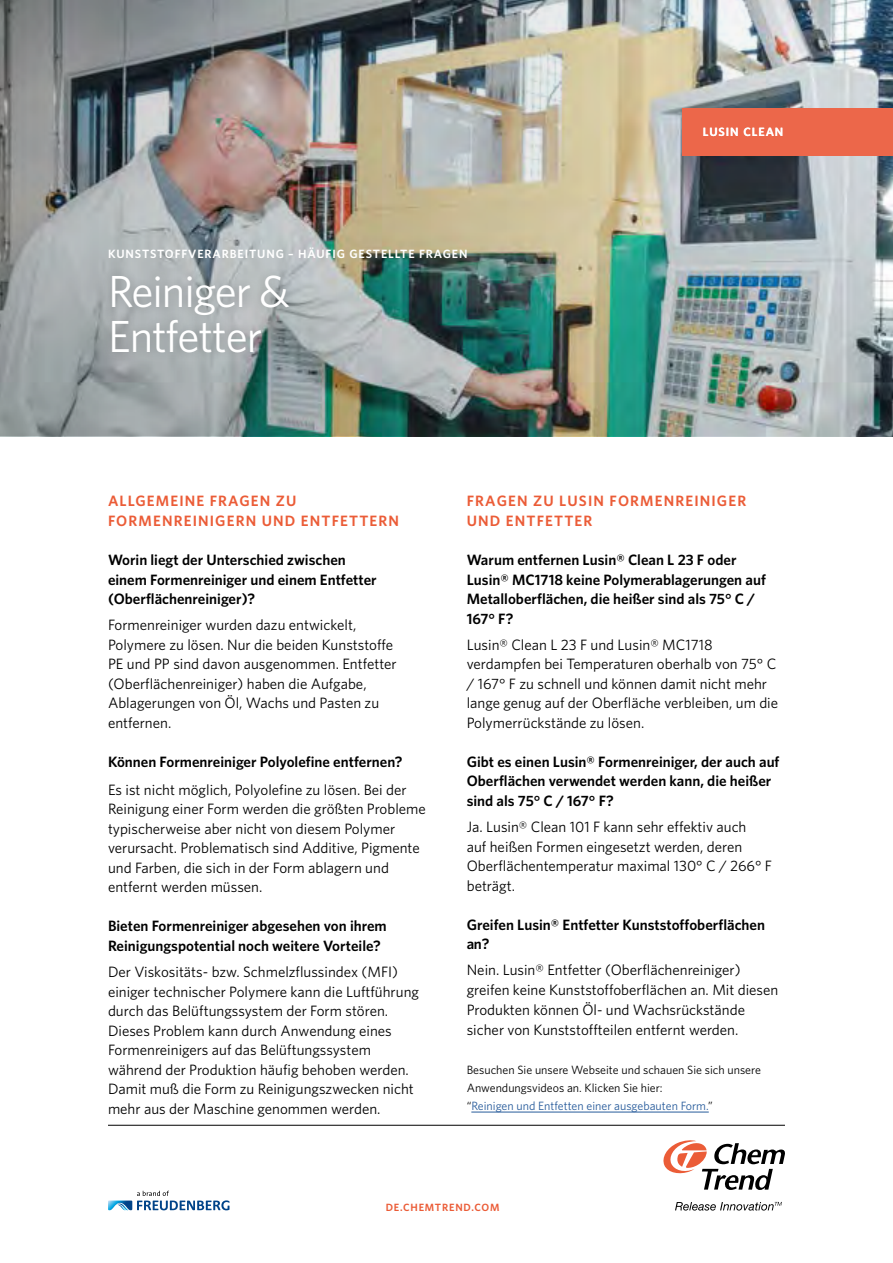
<style>
.page{position:relative;width:893px;height:1263px;background:#fff}
.page>*{position:absolute;margin:0;border:0;box-sizing:border-box;transform-origin:0 0}
.t1{font:45px/45px "Whitney";letter-spacing:-.025em;color:#fff}
.t2{font:15px/19.5px "Whitney";color:#000}
.t3{font:600 15px/19.5px "Whitney";color:#000}
.t4{font:600 15px/19.5px "Whitney";letter-spacing:.075em;color:#eb5c37}
.t5{font:12px/18px "Whitney";color:#000}
.t6{font:600 12px "Whitney";letter-spacing:.075em;color:#fff}
.t7{font:600 10.5px "Whitney";letter-spacing:.075em;color:#eb5c37}
.s1{color:#275b9b}
</style>
<div class="page">
<img style="left:0;top:0;width:893px;height:436px">
<svg style="left:108px;top:1191px;width:122px;height:19px"></svg>
<svg style="left:675px;top:1202px;width:107px;height:8px"></svg>
<svg style="left:663px;top:1140px;width:122px;height:50px"></svg>
<hr style="left:108px;top:1125px;width:677px;height:1px;background:#000">
<hr style="left:471px;top:1112px;width:238px;height:1px;background:#275b9b">
<div style="left:103px;top:267px;width:195px;height:94px;background:#000;opacity:.2"></div>
<div style="left:682px;top:109px;width:211px;height:47px;background:#ec674a"></div>
<p class="t6" style="left:108px;top:246px;width:361px">KUNSTSTOFFVERARBEITUNG – HÄUFIG GESTELLTE FRAGEN</p>
<h1 class="t1" style="left:108px;top:268px;width:183px">Reiniger &amp;<br>Entfetter</h1>
<p class="t6" style="left:703px;top:124px;width:82px">LUSIN CLEAN</p>
<p class="t4" style="left:108px;top:491px;width:293px">ALLGEMEINE FRAGEN ZU<br>FORMENREINIGERN UND ENTFETTERN</p>
<p class="t3" style="left:108px;top:550px;width:270px">Worin liegt der Unterschied zwischen einem Formenreiniger und einem Entfetter (Oberflächenreiniger)?</p>
<p class="t2" style="left:108px;top:615px;width:290px">Formenreiniger wurden dazu entwickelt, Polymere zu lösen. Nur die beiden Kunststoffe PE und PP sind davon ausgenommen. Entfetter (Oberflächenreiniger) haben die Aufgabe, Ablagerungen von Öl, Wachs und Pasten zu entfernen.</p>
<p class="t3" style="left:108px;top:751px;width:296px">Können Formenreiniger Polyolefine entfernen?</p>
<p class="t2" style="left:108px;top:779px;width:319px">Es ist nicht möglich, Polyolefine zu lösen. Bei der Reinigung einer Form werden die größten Probleme typischerweise aber nicht von diesem Polymer verursacht. Problematisch sind Additive, Pigmente und Farben, die sich in der Form ablagern und entfernt werden müssen.</p>
<p class="t3" style="left:108px;top:916px;width:280px">Bieten Formenreiniger abgesehen von ihrem<br>Reinigungspotential noch weitere Vorteile?</p>
<p class="t2" style="left:108px;top:962px;width:313px">Der Viskositäts- bzw. Schmelzflussindex (MFI) einiger technischer Polymere kann die Luftführung durch das Belüftungssystem der Form stören.<br>Dieses Problem kann durch Anwendung eines Formenreinigers auf das Belüftungssystem während der Produktion häufig behoben werden.<br>Damit muß die Form zu Reinigungszwecken nicht mehr aus der Maschine genommen werden.</p>
<p class="t4" style="left:467px;top:491px;width:281px">FRAGEN ZU LUSIN FORMENREINIGER<br>UND ENTFETTER</p>
<p class="t3" style="left:467px;top:550px;width:301px">Warum entfernen Lusin® Clean L 23 F oder Lusin® MC1718 keine Polymerablagerungen auf Metalloberflächen, die heißer sind als 75° C / 167° F?</p>
<p class="t2" style="left:467px;top:634px;width:313px">Lusin® Clean L 23 F und Lusin® MC1718 verdampfen bei Temperaturen oberhalb von 75° C / 167° F zu schnell und können damit nicht mehr lange genug auf der Oberfläche verbleiben, um die Polymerrückstände zu lösen.</p>
<p class="t3" style="left:467px;top:751px;width:314px">Gibt es einen Lusin® Formenreiniger, der auch auf<br>Oberflächen verwendet werden kann, die heißer sind als 75° C / 167° F?</p>
<p class="t2" style="left:467px;top:817px;width:307px">Ja. Lusin® Clean 101 F kann sehr effektiv auch<br>auf heißen Formen eingesetzt werden, deren Oberflächentemperatur maximal 130° C / 266° F beträgt.</p>
<p class="t3" style="left:467px;top:914px;width:300px">Greifen Lusin® Entfetter Kunststoffoberflächen an?</p>
<p class="t2" style="left:467px;top:960px;width:313px;line-height:20px">Nein. Lusin® Entfetter (Oberflächenreiniger) greifen keine Kunststoffoberflächen an. Mit diesen Produkten können Öl- und Wachsrückstände sicher von Kunststoffteilen entfernt werden.</p>
<p class="t5" style="left:467px;top:1061px;width:296px">Besuchen Sie unsere Webseite und schauen Sie sich unsere<br>Anwendungsvideos an. Klicken Sie hier:<br>“<span class="s1">Reinigen und Entfetten einer ausgebauten Form.</span>”</p>
<p class="t7" style="left:386px;top:1200px;width:115px">DE.CHEMTREND.COM</p>
</div>
